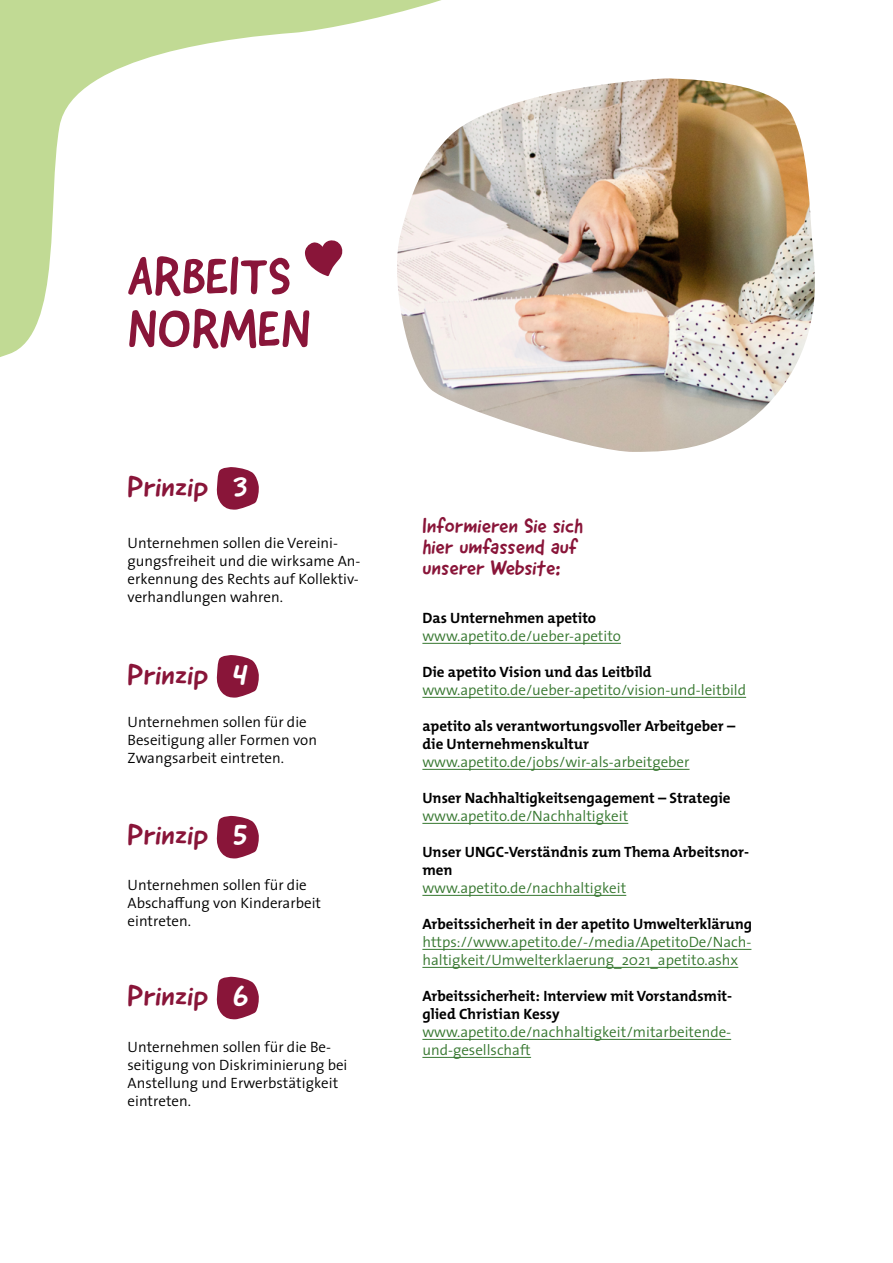
<style>
.page{position:relative;width:893px;height:1263px;background:#fff}
.page>*{position:absolute;margin:0;border:0;box-sizing:border-box;transform-origin:0 0}
.t1{font:52.5px/52.5px "Good Dog New";color:#891539}
.t2{font:30px "Good Dog New";color:#891539}
.t3{font:21px/21px "Good Dog New";color:#891539}
.t4{font:300 15px/18px "The Sans";color:#000}
.t5{font:300 15px/18px "The Sans";color:#36772f}
.t6{font:700 15px/18px "The Mix Os F";color:#000}
.s1{color:#fff}
</style>
<div class="page">
<svg style="left:216px;top:467px;width:43px;height:43px"></svg>
<svg style="left:216px;top:655px;width:43px;height:43px"></svg>
<svg style="left:216px;top:816px;width:43px;height:42px"></svg>
<svg style="left:216px;top:977px;width:43px;height:42px"></svg>
<svg style="left:0;top:0;width:441px;height:357px"></svg>
<img style="left:395px;top:78px;width:420px;height:374px">
<svg style="left:304px;top:240px;width:40px;height:36px"></svg>
<hr style="left:422px;top:643px;width:199px;height:1px;background:#36772f">
<hr style="left:422px;top:697px;width:324px;height:1px;background:#36772f">
<hr style="left:422px;top:769px;width:267px;height:1px;background:#36772f">
<hr style="left:422px;top:823px;width:206px;height:1px;background:#36772f">
<hr style="left:422px;top:895px;width:204px;height:1px;background:#36772f">
<hr style="left:422px;top:949px;width:329px;height:1px;background:#36772f">
<hr style="left:422px;top:967px;width:316px;height:1px;background:#36772f">
<hr style="left:422px;top:1039px;width:309px;height:1px;background:#36772f">
<hr style="left:422px;top:1057px;width:109px;height:1px;background:#36772f">
<h1 class="t1" style="left:128px;top:250px;width:185px">ARBEITS<br>NORMEN</h1>
<h2 class="t2" style="left:128px;top:467px;width:121px">Prinzip <span class="s1">3</span></h2>
<p class="t4" style="left:128px;top:533px;width:234px">Unternehmen sollen die Vereini&shy;gungsfreiheit und die wirksame An&shy;erkennung des Rechts auf Kollektiv&shy;verhandlungen wahren.</p>
<h2 class="t2" style="left:128px;top:655px;width:122px">Prinzip <span class="s1">4</span></h2>
<p class="t4" style="left:128px;top:713px;width:191px">Unternehmen sollen für die<br>Beseitigung aller Formen von<br>Zwangsarbeit eintreten.</p>
<h2 class="t2" style="left:128px;top:816px;width:121px">Prinzip <span class="s1">5</span></h2>
<p class="t4" style="left:128px;top:875px;width:195px">Unternehmen sollen für die<br>Abschaffung von Kinderarbeit eintreten.</p>
<h2 class="t2" style="left:128px;top:976px;width:122px">Prinzip <span class="s1">6</span></h2>
<p class="t4" style="left:128px;top:1038px;width:221px">Unternehmen sollen für die Be&shy;seitigung von Diskriminierung bei<br>Anstellung und Erwerbstätigkeit eintreten.</p>
<h3 class="t3" style="left:422px;top:515px;width:162px">Informieren Sie sich hier umfassend auf unserer Website:</h3>
<p class="t6" style="left:422px;top:609px;width:175px">Das Unternehmen apetito</p>
<p class="t5" style="left:422px;top:626px;width:200px">www.apetito.de/ueber-apetito</p>
<p class="t6" style="left:422px;top:663px;width:231px">Die apetito Vision und das Leitbild</p>
<p class="t5" style="left:422px;top:680px;width:325px">www.apetito.de/ueber-apetito/vision-und-leitbild</p>
<p class="t6" style="left:422px;top:717px;width:314px">apetito als verantwortungsvoller Arbeitgeber – die Unternehmenskultur</p>
<p class="t5" style="left:422px;top:752px;width:269px">www.apetito.de/jobs/wir-als-arbeitgeber</p>
<p class="t6" style="left:422px;top:789px;width:310px">Unser Nachhaltigkeitsengagement – Strategie</p>
<p class="t5" style="left:422px;top:806px;width:207px">www.apetito.de/Nachhaltigkeit</p>
<p class="t6" style="left:422px;top:843px;width:328px">Unser UNGC-Verständnis zum Thema Arbeitsnor&shy;men</p>
<p class="t5" style="left:422px;top:878px;width:205px">www.apetito.de/nachhaltigkeit</p>
<p class="t6" style="left:422px;top:915px;width:331px">Arbeitssicherheit in der apetito Umwelterklärung</p>
<p class="t5" style="left:422px;top:932px;width:331px">https://www.apetito.de/-/media/ApetitoDe/Nach&shy;haltigkeit/Umwelterklaerung_2021_apetito.ashx</p>
<p class="t6" style="left:422px;top:987px;width:311px">Arbeitssicherheit: Interview mit Vorstandsmit&shy;glied Christian Kessy</p>
<p class="t5" style="left:422px;top:1022px;width:310px">www.apetito.de/nachhaltigkeit/mitarbeitende&shy;und-gesellschaft</p>
</div>
